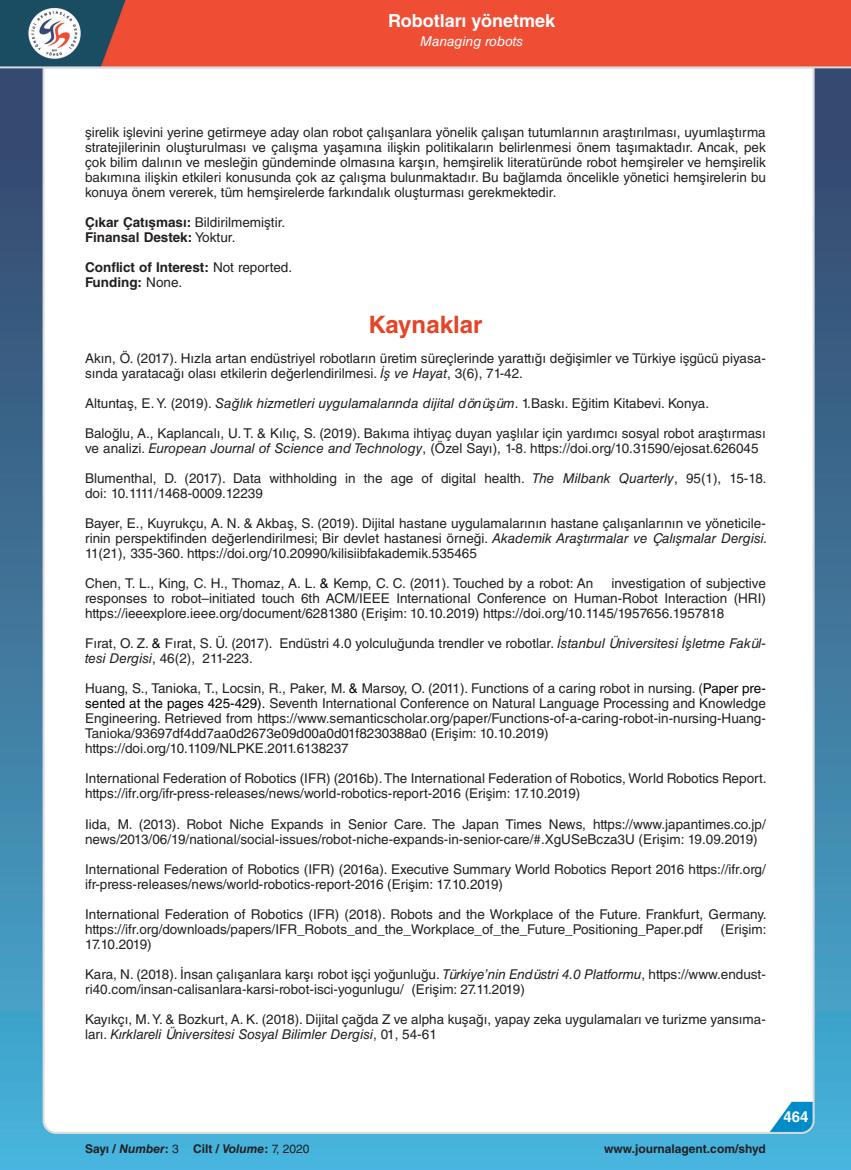
<style>
.page{position:relative;width:851px;height:1170px;background:#fff}
.page>*{position:absolute;margin:0;border:0;box-sizing:border-box;transform-origin:0 0}
.Gövde_A{font:700 24px "Helvetica LT Std";color:#e74325}
.t1{font:700 18px "Helvetica LT Std";color:#fff}
.t2{font:700 15px "Helvetica LT Std";color:#fff}
.Gövde_A-2{font:13.5px/15px "Helvetica LT Std";color:#231f20}
.t3{font:700 13.5px "Helvetica LT Std";color:#231f20}
.t4{font:italic 13.5px "Helvetica LT Std";color:#fff}
.t5{font:700 12px "Helvetica LT Std";color:#231f20}
.s1{font-weight:700}
.s2{font-weight:400}
.s3{font-style:italic}
.s4{color:#000}
</style>
<div class="page">
<img style="left:0;top:0;width:850px;height:1169px">
<p class="t1" style="left:388px;top:9px;width:168px">Robotları yönetmek</p>
<p class="t4" style="left:420px;top:33px;width:105px">Managing robots</p>
<p class="Gövde_A-2" style="left:85px;top:125px;width:682px;text-align:justify">şirelik işlevini yerine getirmeye aday olan robot çalışanlara yönelik çalışan tutumlarının araştırılması, uyumlaştırma stratejilerinin oluşturulması ve çalışma yaşamına ilişkin politikaların belirlenmesi önem taşımaktadır. Ancak, pek çok bilim dalının ve mesleğin gündeminde olmasına karşın, hemşirelik literatüründe robot hemşireler ve hemşirelik bakımına ilişkin etkileri konusunda çok az çalışma bulunmaktadır. Bu bağlamda öncelikle yönetici hemşirelerin bu konuya önem vererek, tüm hemşirelerde farkındalık oluşturması gerekmektedir.</p>
<p class="Gövde_A-2" style="left:85px;top:215px;width:202px"><span class="s1">Çıkar Çatışması:</span> Bildirilmemiştir.</p>
<p class="t3" style="left:85px;top:229px;width:152px">Finansal Destek: <span class="s2">Yoktur.</span></p>
<p class="t3" style="left:85px;top:259px;width:208px">Conflict of Interest: <span class="s2">Not reported.</span></p>
<p class="t3" style="left:85px;top:274px;width:98px">Funding: <span class="s2">None.</span></p>
<p class="Gövde_A" style="left:368px;top:310px;width:115px">Kaynaklar</p>
<p class="Gövde_A-2" style="left:85px;top:351px;width:682px">Akın, Ö. (2017). Hızla artan endüstriyel robotların üretim süreçlerinde yarattığı değişimler ve Türkiye işgücü piyasa&shy;sında yaratacağı olası etkilerin değerlendirilmesi. <span class="s3">İş ve Hayat</span>, 3(6), 71-42.</p>
<p class="Gövde_A-2" style="left:85px;top:396px;width:625px">Altuntaş, E. Y. (2019). <span class="s3">Sağlık hizmetleri uygulamalarında dijital dönüşüm</span>. 1.Baskı. Eğitim Kitabevi. Konya.</p>
<p class="Gövde_A-2" style="left:85px;top:426px;width:682px">Baloğlu, A., Kaplancalı, U. T. &amp; Kılıç, S. (2019). Bakıma ihtiyaç duyan yaşlılar için yardımcı sosyal robot araştırması ve analizi. <span class="s3">European Journal of Science and Technology</span>, (Özel Sayı), 1-8. https://doi.org/10.31590/ejosat.626045</p>
<p class="Gövde_A-2" style="left:85px;top:471px;width:683px">Blumenthal, D. (2017). Data withholding in the age of digital health. <span class="s3">The Milbank Quarterly</span>, 95(1), 15-18. doi: 10.1111/1468-0009.12239</p>
<p class="Gövde_A-2" style="left:85px;top:516px;width:683px">Bayer, E., Kuyrukçu, A. N. &amp; Akbaş, S. (2019). Dijital hastane uygulamalarının hastane çalışanlarının ve yöneticile&shy;rinin perspektifinden değerlendirilmesi; Bir devlet hastanesi örneği. <span class="s3">Akademik Araştırmalar ve Çalışmalar Dergisi.<br></span>11(21), 335-360. https://doi.org/10.20990/kilisiibfakademik.535465</p>
<p class="Gövde_A-2" style="left:85px;top:576px;width:509px">Chen, T. L., King, C. H., Thomaz, A. L. <span class="s4">&amp;</span> Kemp, C. C. (2011). Touched by a robot: An</p>
<p class="Gövde_A-2" style="left:85px;top:576px;width:682px;text-align:justify;text-indent:526px">investigation of subjective responses to robot–initiated touch 6th ACM/IEEE International Conference on Human-Robot Interaction (HRI) https://ieeexplore.ieee.org/document/6281380 (Erişim: 10.10.2019) https://doi.org/10.1145/1957656.1957818</p>
<p class="Gövde_A-2" style="left:85px;top:636px;width:682px">Fırat, O. Z. <span class="s4">&amp;</span> Fırat, S. Ü. (2017). Endüstri 4.0 yolculuğunda trendler ve robotlar. <span class="s3">İstanbul Üniversitesi İşletme Fakül&shy;tesi Dergisi</span>, 46(2), 211-223.</p>
<p class="Gövde_A-2" style="left:85px;top:681px;width:682px;text-align:justify">Huang, S., Tanioka, T., Locsin, R., Paker, M. <span class="s4">&amp;</span> Marsoy, O. (2011). Functions of a caring robot in nursing. (<span class="s4">Paper pre&shy;sented at the pages 425-429).</span> Seventh International Conference on Natural Language Processing and Knowledge Engineering. Retrieved from https://www.semanticscholar.org/paper/Functions-of-a-caring-robot-in-nursing-Huang-Tanioka/93697df4dd7aa0d2673e09d00a0d01f8230388a0 (Erişim: 10.10.2019)</p>
<p class="Gövde_A-2" style="left:85px;top:741px;width:265px">https://doi.org/10.1109/NLPKE.2011.6138237</p>
<p class="Gövde_A-2" style="left:85px;top:771px;width:683px">International Federation of Robotics (IFR) (2016b). The International Federation of Robotics, World Robotics Report. https://ifr.org/ifr-press-releases/news/world-robotics-report-2016 (Erişim: 17.10.2019)</p>
<p class="Gövde_A-2" style="left:85px;top:816px;width:682px">Iida, M. (2013). Robot Niche Expands in Senior Care. The Japan Times News, https://www.japantimes.co.jp/ news/2013/06/19/national/social-issues/robot-niche-expands-in-senior-care/#.XgUSeBcza3U (Erişim: 19.09.2019)</p>
<p class="Gövde_A-2" style="left:85px;top:861px;width:682px">International Federation of Robotics (IFR) (2016a). Executive Summary World Robotics Report 2016 https://ifr.org/ ifr-press-releases/news/world-robotics-report-2016 (Erişim: 17.10.2019)</p>
<p class="Gövde_A-2" style="left:85px;top:906px;width:683px">International Federation of Robotics (IFR) (2018). Robots and the Workplace of the Future. Frankfurt, Germany. https://ifr.org/downloads/papers/IFR_Robots_and_the_Workplace_of_the_Future_Positioning_Paper.pdf</p>
<p class="Gövde_A-2" style="left:720px;top:921px;width:47px">(Erişim:</p>
<p class="Gövde_A-2" style="left:85px;top:936px;width:68px">17.10.2019)</p>
<p class="Gövde_A-2" style="left:85px;top:966px;width:682px">Kara, N. (2018). İnsan çalışanlara karşı robot işçi yoğunluğu. <span class="s3">Türkiye’nin Endüstri 4.0 Platformu</span>, https://www.endust&shy;ri40.com/insan-calisanlara-karsi-robot-isci-yogunlugu/ (Erişim: 27.11.2019)</p>
<p class="Gövde_A-2" style="left:85px;top:1011px;width:682px">Kayıkçı, M. Y. &amp; Bozkurt, A. K. (2018). Dijital çağda Z ve alpha kuşağı, yapay zeka uygulamaları ve turizme yansıma&shy;ları. <span class="s3">Kırklareli Üniversitesi Sosyal Bilimler Dergisi</span>, 01, 54-61</p>
<p class="t5" style="left:85px;top:1141px;width:226px">Sayı / <span class="s3">Number</span>: <span class="s2">3</span> Cilt / <span class="s3">Volume</span>: <span class="s2">7, 2020</span></p>
<p class="t5" style="left:604px;top:1141px;width:163px">www.journalagent.com/shyd</p>
<p class="t2" style="left:783px;top:1107px;width:27px">464</p>
</div>
